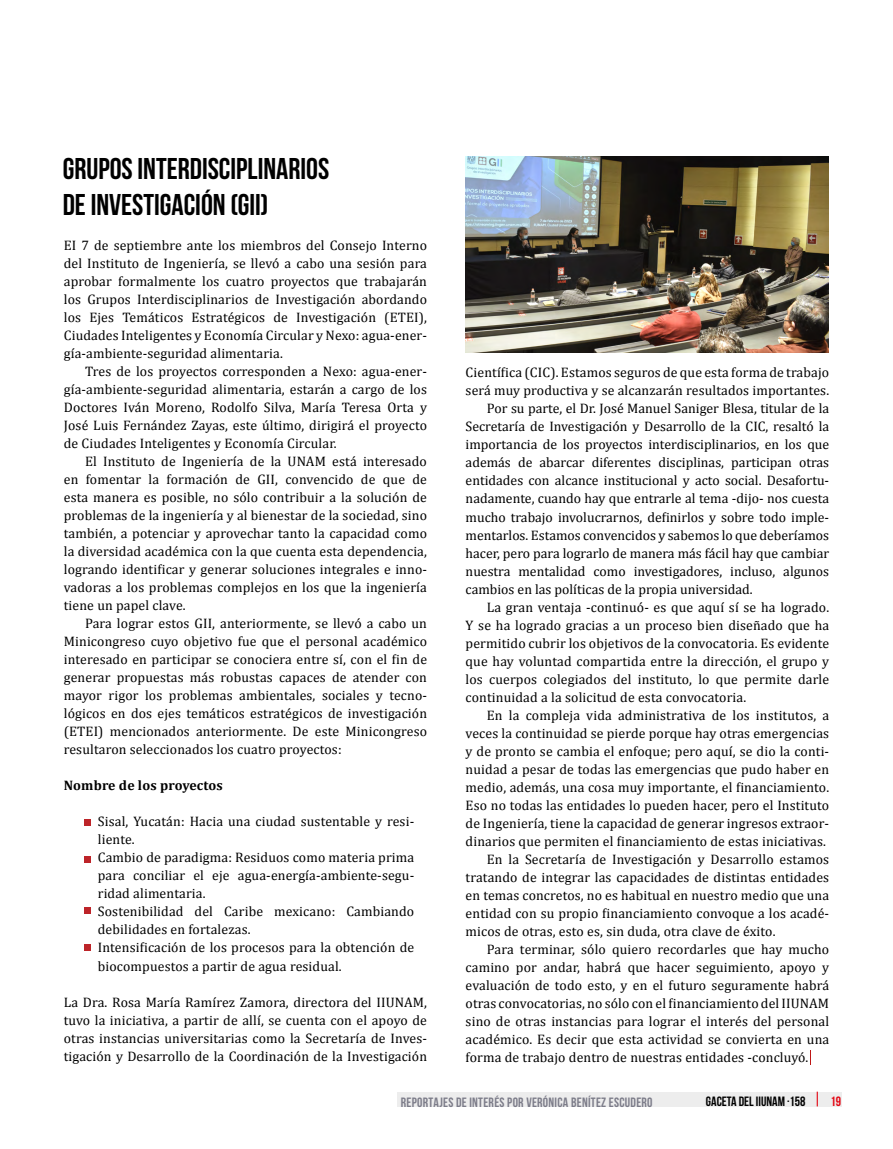
<style>
.page{position:relative;width:893px;height:1149px;background:#fff}
.page>*{position:absolute;margin:0;border:0;box-sizing:border-box;transform-origin:0 0}
.t1{font:700 30px/36px "Bebas Neue";color:#000}
.t2{font:13.8px/18px "Cambria";letter-spacing:.01em;color:#000;text-align:justify}
.t3{font:700 13.8px "Cambria";letter-spacing:.01em;color:#000}
.t4{font:700 13.5px "Bebas Neue";letter-spacing:.02em;color:#7c7c89}
.t5{font:700 13.5px "Bebas Neue";color:#000}
.t6{font:700 13.5px "Bebas Neue";color:#e30613}
</style>
<div class="page">
<svg style="left:397px;top:1091px;width:444px;height:15px;background:#eeeded"></svg>
<svg style="left:810px;top:1050px;width:1px;height:13px"></svg>
<img style="left:465px;top:156px;width:364px;height:196px">
<div style="left:84px;top:818px;width:6px;height:7px;background:#bd2429"></div>
<svg style="left:84px;top:907px;width:6px;height:5px"></svg>
<svg style="left:84px;top:856px;width:6px;height:5px"></svg>
<svg style="left:84px;top:944px;width:6px;height:6px"></svg>
<h1 class="t1" style="left:63px;top:150px;width:268px">GRUPOS INTERDISCIPLINARIOS<br>DE INVESTIGACIÓN (GII)</h1>
<p class="t2" style="left:64px;top:236px;width:365px">EI 7 de septiembre ante los miembros del Consejo Interno del Instituto de Ingeniería, se llevó a cabo una sesión para aprobar formalmente los cuatro proyectos que trabajarán los Grupos Interdisciplinarios de Investigación abordando los Ejes Temáticos Estratégicos de Investigación (ETEI), Ciudades Inteligentes y Economía Circular y Nexo: agua-ener&shy;gía-ambiente-seguridad alimentaria.</p>
<p class="t2" style="left:64px;top:362px;width:365px;text-indent:21px">Tres de los proyectos corresponden a Nexo: agua-ener&shy;gía-ambiente-seguridad alimentaria, estarán a cargo de los Doctores Iván Moreno, Rodolfo Silva, María Teresa Orta y José Luis Fernández Zayas, este último, dirigirá el proyecto de Ciudades Inteligentes y Economía Circular.</p>
<p class="t2" style="left:64px;top:452px;width:365px;text-indent:21px">El Instituto de Ingeniería de la UNAM está interesado en fomentar la formación de GII, convencido de que de esta manera es posible, no sólo contribuir a la solución de problemas de la ingeniería y al bienestar de la sociedad, sino también, a potenciar y aprovechar tanto la capacidad como la diversidad académica con la que cuenta esta dependencia, logrando identificar y generar soluciones integrales e inno&shy;vadoras a los problemas complejos en los que la ingeniería tiene un papel clave.</p>
<p class="t2" style="left:64px;top:614px;width:365px;text-indent:21px">Para lograr estos GII, anteriormente, se llevó a cabo un Minicongreso cuyo objetivo fue que el personal académico interesado en participar se conociera entre sí, con el fin de generar propuestas más robustas capaces de atender con mayor rigor los problemas ambientales, sociales y tecno&shy;lógicos en dos ejes temáticos estratégicos de investigación (ETEI) mencionados anteriormente. De este Minicongreso resultaron seleccionados los cuatro proyectos:</p>
<p class="t3" style="left:64px;top:775px;width:161px">Nombre de los proyectos</p>
<p class="t2" style="left:98px;top:812px;width:318px;text-align:left">Sisal, Yucatán: Hacia una ciudad sustentable y resi&shy;liente.<br>Cambio de paradigma: Residuos como materia prima para conciliar el eje agua-energía-ambiente-segu&shy;ridad alimentaria.<br>Sostenibilidad del Caribe mexicano: Cambiando debilidades en fortalezas.<br>Intensificación de los procesos para la obtención de biocompuestos a partir de agua residual.</p>
<p class="t2" style="left:64px;top:992px;width:365px">La Dra. Rosa María Ramírez Zamora, directora del IIUNAM, tuvo la iniciativa, a partir de allí, se cuenta con el apoyo de otras instancias universitarias como la Secretaría de Inves&shy;tigación y Desarrollo de la Coordinación de la Investigación</p>
<p class="t2" style="left:466px;top:363px;width:365px">Científica (CIC). Estamos seguros de que esta forma de trabajo</p>
<p class="t2" style="left:466px;top:381px;width:365px">será muy productiva y se alcanzarán resultados importantes.</p>
<p class="t2" style="left:487px;top:399px;width:344px">Por su parte, el Dr. José Manuel Saniger Blesa, titular de la</p>
<p class="t2" style="left:466px;top:417px;width:365px">Secretaría de Investigación y Desarrollo de la CIC, resaltó la</p>
<p class="t2" style="left:466px;top:435px;width:365px">importancia de los proyectos interdisciplinarios, en los que</p>
<p class="t2" style="left:466px;top:453px;width:365px">además de abarcar diferentes disciplinas, participan otras</p>
<p class="t2" style="left:466px;top:471px;width:365px">entidades con alcance institucional y acto social. Desafortu-</p>
<p class="t2" style="left:466px;top:489px;width:365px">nadamente, cuando hay que entrarle al tema -dijo- nos cuesta</p>
<p class="t2" style="left:466px;top:507px;width:365px">mucho trabajo involucrarnos, definirlos y sobre todo imple-</p>
<p class="t2" style="left:466px;top:525px;width:365px">mentarlos. Estamos convencidos y sabemos lo que deberíamos</p>
<p class="t2" style="left:466px;top:543px;width:365px">hacer, pero para lograrlo de manera más fácil hay que cambiar</p>
<p class="t2" style="left:466px;top:561px;width:365px">nuestra mentalidad como investigadores, incluso, algunos</p>
<p class="t2" style="left:466px;top:579px;width:289px">cambios en las políticas de la propia universidad.</p>
<p class="t2" style="left:487px;top:597px;width:344px">La gran ventaja -continuó- es que aquí sí se ha logrado.</p>
<p class="t2" style="left:466px;top:615px;width:365px">Y se ha logrado gracias a un proceso bien diseñado que ha</p>
<p class="t2" style="left:466px;top:633px;width:365px">permitido cubrir los objetivos de la convocatoria. Es evidente</p>
<p class="t2" style="left:466px;top:651px;width:365px">que hay voluntad compartida entre la dirección, el grupo y</p>
<p class="t2" style="left:466px;top:669px;width:365px">los cuerpos colegiados del instituto, lo que permite darle</p>
<p class="t2" style="left:466px;top:687px;width:282px">continuidad a la solicitud de esta convocatoria.</p>
<p class="t2" style="left:487px;top:705px;width:344px">En la compleja vida administrativa de los institutos, a</p>
<p class="t2" style="left:466px;top:723px;width:365px">veces la continuidad se pierde porque hay otras emergencias</p>
<p class="t2" style="left:466px;top:741px;width:365px">y de pronto se cambia el enfoque; pero aquí, se dio la conti-</p>
<p class="t2" style="left:466px;top:759px;width:365px">nuidad a pesar de todas las emergencias que pudo haber en</p>
<p class="t2" style="left:466px;top:777px;width:365px">medio, además, una cosa muy importante, el financiamiento.</p>
<p class="t2" style="left:466px;top:795px;width:365px">Eso no todas las entidades lo pueden hacer, pero el Instituto</p>
<p class="t2" style="left:466px;top:813px;width:365px">de Ingeniería, tiene la capacidad de generar ingresos extraor-</p>
<p class="t2" style="left:466px;top:831px;width:362px">dinarios que permiten el financiamiento de estas iniciativas.</p>
<p class="t2" style="left:487px;top:849px;width:344px">En la Secretaría de Investigación y Desarrollo estamos</p>
<p class="t2" style="left:466px;top:867px;width:365px">tratando de integrar las capacidades de distintas entidades</p>
<p class="t2" style="left:466px;top:885px;width:365px">en temas concretos, no es habitual en nuestro medio que una</p>
<p class="t2" style="left:466px;top:903px;width:365px">entidad con su propio financiamiento convoque a los acadé-</p>
<p class="t2" style="left:466px;top:921px;width:311px">micos de otras, esto es, sin duda, otra clave de éxito.</p>
<p class="t2" style="left:487px;top:939px;width:344px">Para terminar, sólo quiero recordarles que hay mucho</p>
<p class="t2" style="left:466px;top:957px;width:365px">camino por andar, habrá que hacer seguimiento, apoyo y</p>
<p class="t2" style="left:466px;top:975px;width:365px">evaluación de todo esto, y en el futuro seguramente habrá</p>
<p class="t2" style="left:466px;top:993px;width:365px">otras convocatorias, no sólo con el financiamiento del IIUNAM</p>
<p class="t2" style="left:466px;top:1011px;width:365px">sino de otras instancias para lograr el interés del personal</p>
<p class="t2" style="left:466px;top:1029px;width:365px">académico. Es decir que esta actividad se convierta en una</p>
<p class="t2" style="left:466px;top:1047px;width:344px">forma de trabajo dentro de nuestras entidades -concluyó.</p>
<p class="t4" style="left:401px;top:1094px;width:253px">REPORTAJES DE INTERÉS POR VERÓNICA BENÍTEZ ESCUDERO</p>
<p class="t5" style="left:706px;top:1093px;width:101px">GACETA DEL IIUNAM ·158</p>
<p class="t6" style="left:830px;top:1093px;width:12px">19</p>
</div>
